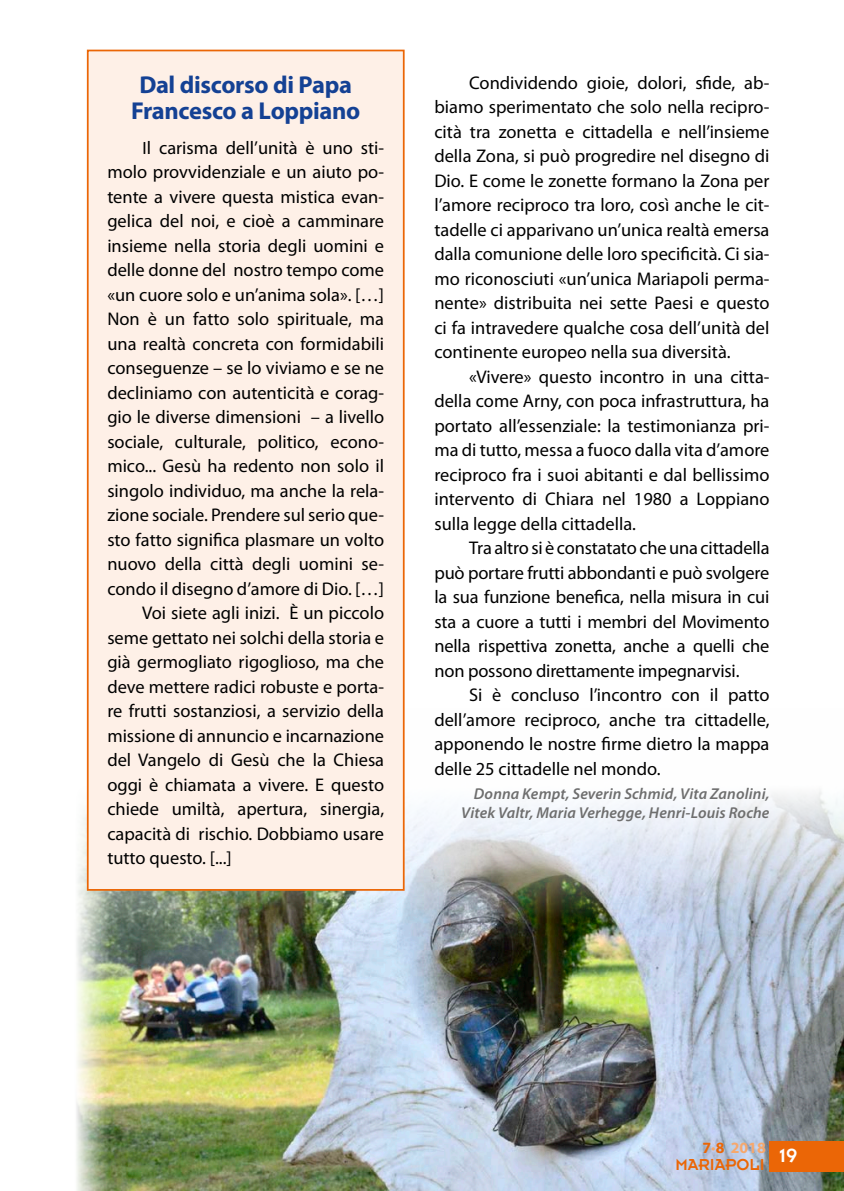
<style>
.page{position:relative;width:844px;height:1191px;background:#fff}
.page>*{position:absolute;margin:0;border:0;box-sizing:border-box;transform-origin:0 0}
.t1{font:700 24.5px/26.2px "Myriad Pro";letter-spacing:-.015em;color:#144194;text-align:center}
.t2{font:21px "Insignia LT Std";color:#fff}
.t3{font:18.38px/24.5px "Myriad Pro";color:#000;text-align:justify}
.t4{font:17.5px "Insignia LT Std";color:#eb6606}
.t5{font:italic 600 15.75px/19.2px "Myriad Pro";letter-spacing:.01em;color:#6e6e6e;text-align:right}
.t6{font:700 15.75px "Myriad Pro";color:#f6a86d}
.s1{font-family:"Calibri";font-size:19.25px}
.s2{color:#eb6606}
.s3{font-weight:400}
</style>
<div class="page">
<img style="left:76px;top:708px;width:767px;height:483px">
<div style="left:87px;top:50px;width:317px;height:840px;background:#fef0e7;border:2px solid #eb6606"></div>
<div style="left:769px;top:1140px;width:74px;height:31px;background:#eb6606"></div>
<h1 class="t1" style="left:131px;top:71px;width:230px">Dal discorso di Papa<br>Francesco a Loppiano</h1>
<p class="t3" style="left:142px;top:135px;width:243px"><span class="s1">I</span>l carisma dell’unità è uno sti-</p>
<p class="t3" style="left:107px;top:159px;width:278px">molo provvidenziale e un aiuto po-</p>
<p class="t3" style="left:107px;top:184px;width:278px">tente a vivere questa mistica evan-</p>
<p class="t3" style="left:107px;top:208px;width:278px">gelica del noi, e cioè a camminare</p>
<p class="t3" style="left:107px;top:233px;width:278px">insieme nella storia degli uomini e</p>
<p class="t3" style="left:107px;top:257px;width:278px">delle donne del nostro tempo come</p>
<p class="t3" style="left:107px;top:282px;width:278px">«un cuore solo e un’anima sola». […]</p>
<p class="t3" style="left:107px;top:306px;width:278px">Non è un fatto solo spirituale, ma</p>
<p class="t3" style="left:107px;top:331px;width:278px">una realtà concreta con formidabili</p>
<p class="t3" style="left:107px;top:355px;width:278px">conseguenze – se lo viviamo e se ne</p>
<p class="t3" style="left:107px;top:380px;width:278px">decliniamo con autenticità e corag-</p>
<p class="t3" style="left:107px;top:404px;width:278px">gio le diverse dimensioni – a livello</p>
<p class="t3" style="left:107px;top:429px;width:278px">sociale, culturale, politico, econo-</p>
<p class="t3" style="left:107px;top:453px;width:278px">mico... Gesù ha redento non solo il</p>
<p class="t3" style="left:107px;top:478px;width:278px">singolo individuo, ma anche la rela-</p>
<p class="t3" style="left:107px;top:502px;width:278px">zione sociale. Prendere sul serio que-</p>
<p class="t3" style="left:107px;top:527px;width:278px">sto fatto significa plasmare un volto</p>
<p class="t3" style="left:107px;top:551px;width:278px">nuovo della città degli uomini se-</p>
<p class="t3" style="left:107px;top:576px;width:278px">condo il disegno d’amore di Dio. […]</p>
<p class="t3" style="left:142px;top:600px;width:243px">Voi siete agli inizi. È un piccolo</p>
<p class="t3" style="left:107px;top:625px;width:278px">seme gettato nei solchi della storia e</p>
<p class="t3" style="left:107px;top:649px;width:278px">già germogliato rigoglioso, ma che</p>
<p class="t3" style="left:107px;top:674px;width:278px">deve mettere radici robuste e porta-</p>
<p class="t3" style="left:107px;top:698px;width:278px">re frutti sostanziosi, a servizio della</p>
<p class="t3" style="left:107px;top:723px;width:278px">missione di annuncio e incarnazione</p>
<p class="t3" style="left:107px;top:747px;width:278px">del Vangelo di Gesù che la Chiesa</p>
<p class="t3" style="left:107px;top:772px;width:278px">oggi è chiamata a vivere. E questo</p>
<p class="t3" style="left:107px;top:796px;width:278px">chiede umiltà, apertura, sinergia,</p>
<p class="t3" style="left:107px;top:821px;width:278px">capacità di rischio. Dobbiamo usare</p>
<p class="t3" style="left:107px;top:845px;width:126px">tutto questo. [...]</p>
<p class="t3" style="left:434px;top:70px;width:336px;text-indent:35px">Condividendo gioie, dolori, sfide, ab&shy;biamo sperimentato che solo nella recipro&shy;cità tra zonetta e cittadella e nell’insieme della Zona, si può progredire nel disegno di Dio. E come le zonette formano la Zona per l’amore reciproco tra loro, così anche le cit&shy;tadelle ci apparivano un’unica realtà emersa dalla comunione delle loro specificità. Ci sia&shy;mo riconosciuti «un’unica Mariapoli perma&shy;nente» distribuita nei sette Paesi e questo ci fa intravedere qualche cosa dell’unità del continente europeo nella sua diversità.</p>
<p class="t3" style="left:434px;top:364px;width:336px;text-indent:35px">«Vivere» questo incontro in una citta&shy;della come Arny, con poca infrastruttura, ha portato all’essenziale: la testimonianza pri&shy;ma di tutto, messa a fuoco dalla vita d’amore reciproco fra i suoi abitanti e dal bellissimo intervento di Chiara nel 1980 a Loppiano sulla legge della cittadella.</p>
<p class="t3" style="left:434px;top:535px;width:336px;text-indent:35px">Tra altro si è constatato che una cittadella può portare frutti abbondanti e può svolgere la sua funzione benefica, nella misura in cui sta a cuore a tutti i membri del Movimento nella rispettiva zonetta, anche a quelli che non possono direttamente impegnarvisi.</p>
<p class="t3" style="left:434px;top:682px;width:336px;text-indent:35px">Si è concluso l’incontro con il patto dell’amore reciproco, anche tra cittadelle, apponendo le nostre firme dietro la mappa delle 25 cittadelle nel mondo.</p>
<p class="t5" style="left:461px;top:784px;width:309px">Donna Kempt, Severin Schmid, Vita Zanolini,<br>Vitek Valtr, Maria Verhegge, Henri-Louis Roche</p>
<p class="t6" style="left:702px;top:1137px;width:65px"><span class="s2">7</span><span class="s3">•</span><span class="s2">8</span> 2018</p>
<p class="t4" style="left:675px;top:1155px;width:91px">MARIAPOLI</p>
<p class="t2" style="left:779px;top:1145px;width:19px">19</p>
</div>
